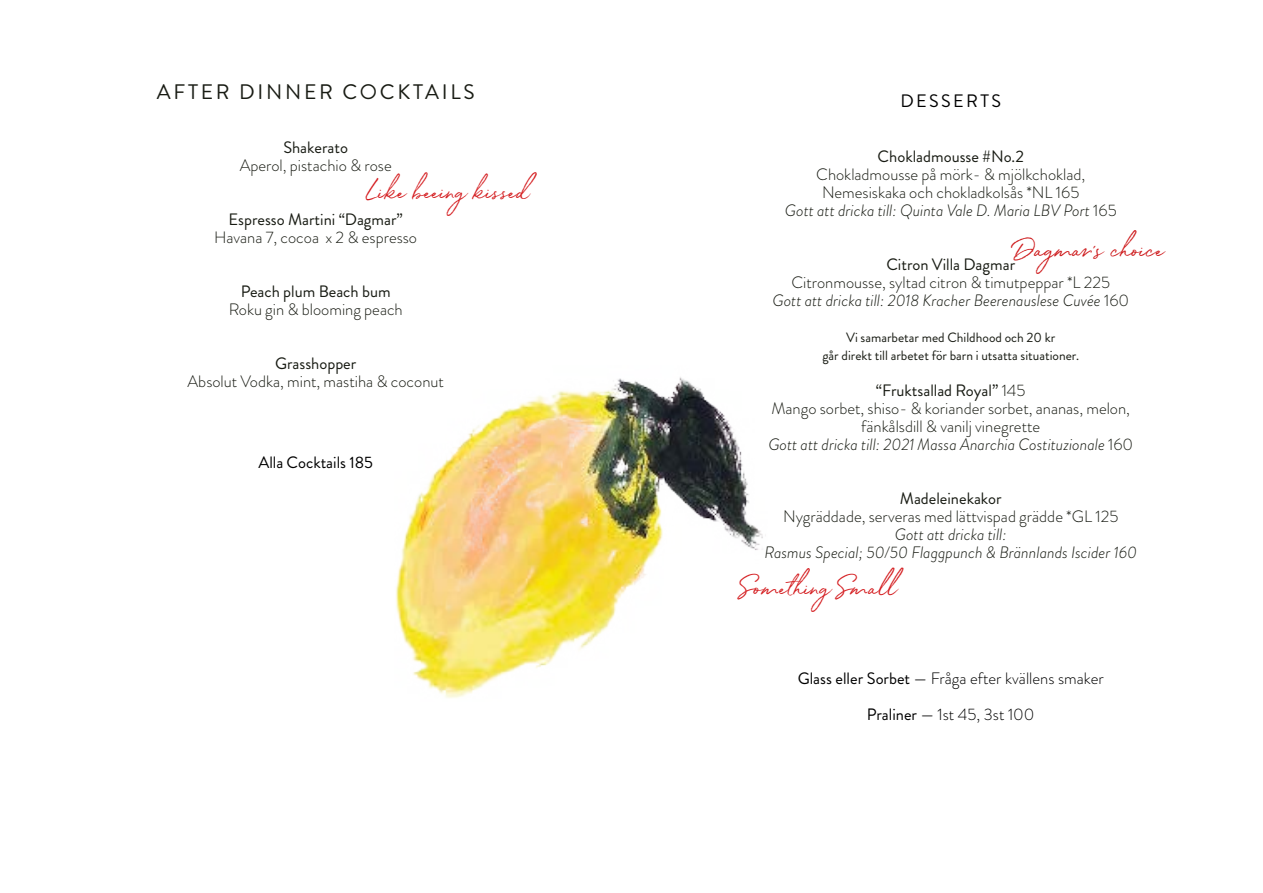
<style>
.page{position:relative;width:1263px;height:893px;background:#fff}
.page>*{position:absolute;margin:0;border:0;box-sizing:border-box;transform-origin:0 0}
.t1{font:31.5px "White Oleander Slanted";color:#d41c1f}
.t2{font:31.5px "White Oleander Slanted";color:#cd1719}
.t3{font:21px "Brandon Grotesque";letter-spacing:.13em;color:#181b13}
.t4{font:18px "Brandon Grotesque";letter-spacing:.13em;color:#000}
.t5{font:300 16.5px/18px "Brandon Grotesque";color:#181b13;text-align:center}
.t6{font:italic 300 16.5px/18px "Brandon Grotesque";color:#181b13;text-align:center}
.t7{font:16.5px "Brandon Grotesque";color:#181b13}
.t8{font:300 16.5px/36px "Brandon Grotesque";color:#000;text-align:center}
.t9{font:300 16.5px "Brandon Grotesque";color:#171a12}
.t10{font:16.5px "Brandon Grotesque";color:#000}
.t11{font:16.5px "Brandon Grotesque";color:#171a12}
.t12{font:13.5px/18px "Brandon Grotesque";color:#181b13;text-align:center}
.s1{font-style:italic}
.s2{font-style:normal}
.s3{font-weight:400}
</style>
<div class="page">
<img style="left:396px;top:377px;width:367px;height:321px">
<p class="t3" style="left:157px;top:77px;width:319px">AFTER DINNER COCKTAILS</p>
<p class="t7" style="left:283px;top:136px;width:66px">Shakerato</p>
<p class="t5" style="left:240px;top:156px;width:154px">Aperol, pistachio &amp; rose</p>
<p class="t7" style="left:229px;top:208px;width:176px">Espresso Martini “Dagmar”</p>
<p class="t5" style="left:214px;top:228px;width:204px">Havana 7, cocoa x 2 &amp; espresso</p>
<p class="t7" style="left:241px;top:280px;width:151px">Peach plum Beach bum</p>
<p class="t5" style="left:229px;top:300px;width:176px">Roku gin &amp; blooming peach</p>
<p class="t11" style="left:275px;top:352px;width:83px">Grasshopper</p>
<p class="t9" style="left:188px;top:370px;width:258px">Absolut Vodka, mint, mastiha &amp; coconut</p>
<h1 class="t1" style="left:367px;top:169px;width:163px">Like beeing kissed</h1>
<p class="t10" style="left:258px;top:451px;width:116px">Alla Cocktails 185</p>
<p class="t4" style="left:900px;top:88px;width:102px">DESSERTS</p>
<p class="t7" style="left:878px;top:145px;width:148px">Chokladmousse #No.2</p>
<p class="t5" style="left:785px;top:165px;width:333px">Chokladmousse på mörk- &amp; mjölkchoklad,<br>Nemesiskaka och chokladkolsås *NL 165<br><span class="s1">Gott att dricka till: Quinta Vale D. Maria LBV Port</span> 165</p>
<p class="t7" style="left:886px;top:253px;width:130px">Citron Villa Dagmar</p>
<p class="t6" style="left:772px;top:273px;width:358px"><span class="s2">Citronmousse, syltad citron &amp; timutpeppar *L 225<br></span>Gott att dricka till: 2018 Kracher Beerenauslese Cuvée <span class="s2">160</span></p>
<p class="t12" style="left:822px;top:329px;width:258px">Vi samarbetar med Childhood och 20 kr<br>går direkt till arbetet för barn i utsatta situationer.</p>
<p class="t5" style="left:768px;top:381px;width:366px"><span class="s3">“Fruktsallad Royal”</span> 145<br>Mango sorbet, shiso- &amp; koriander sorbet, ananas, melon, fänkålsdill &amp; vanilj vinegrette<br><span class="s1">Gott att dricka till: 2021 Massa Anarchia Costituzionale</span> 160</p>
<h1 class="t2" style="left:1013px;top:227px;width:151px">Dagmar’s choice</h1>
<p class="t7" style="left:900px;top:487px;width:103px">Madeleinekakor</p>
<p class="t5" style="left:783px;top:507px;width:337px">Nygräddade, serveras med lättvispad grädde *GL 125</p>
<p class="t6" style="left:764px;top:525px;width:374px">Gott att dricka till:<br>Rasmus Special; 50/50 Flaggpunch &amp; Brännlands Iscider 160</p>
<h1 class="t1" style="left:739px;top:565px;width:159px">Something Small</h1>
<p class="t8" style="left:798px;top:660px;width:307px"><span class="s3">Glass eller Sorbet —</span> Fråga efter kvällens smaker<br><span class="s3">Praliner —</span> 1st 45, 3st 100</p>
</div>
